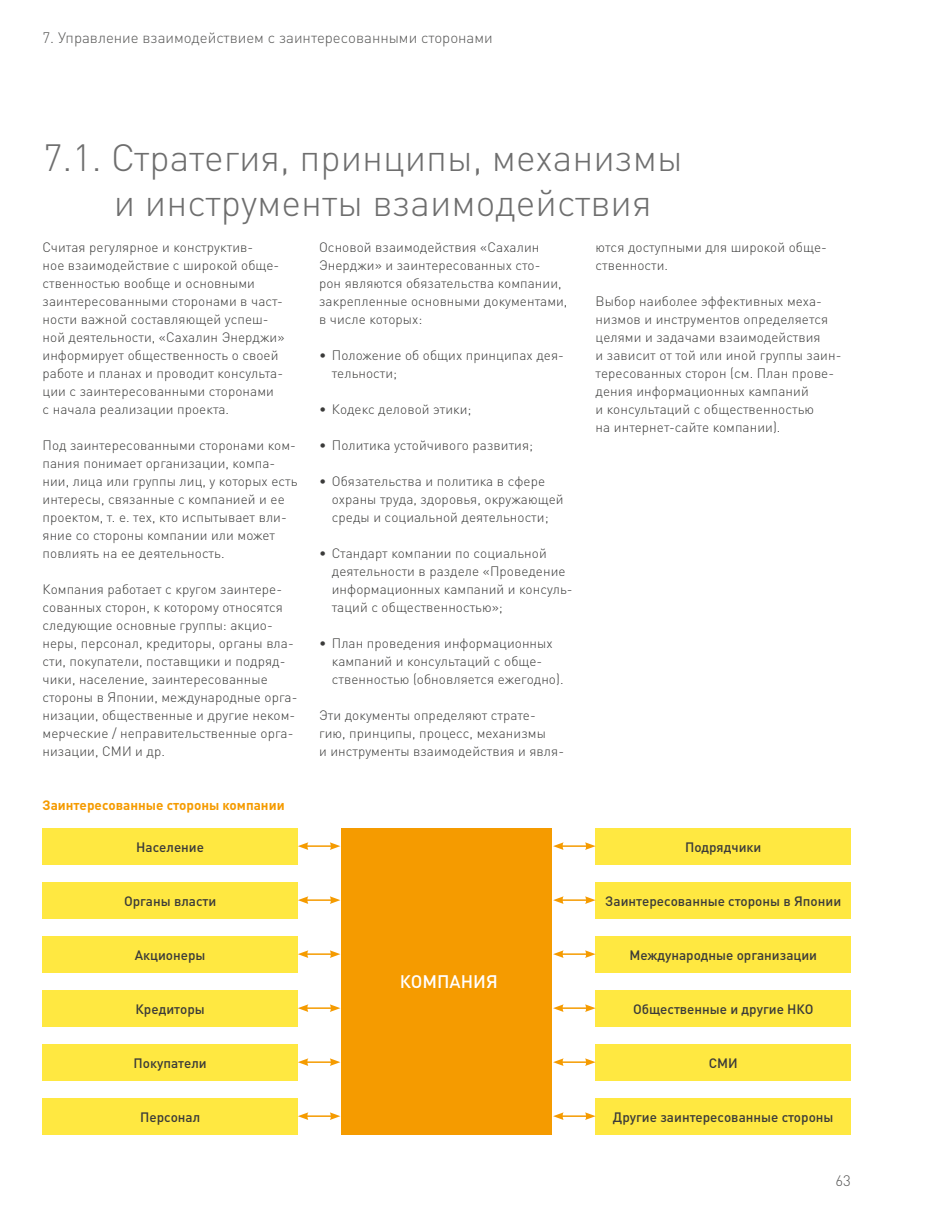
<style>
.page{position:relative;width:936px;height:1212px;background:#fff}
.page>*{position:absolute;margin:0;border:0;box-sizing:border-box;transform-origin:0 0}
.t1{font:300 37.5px/45px "DIN Cyr";color:#6e6e6e}
.t2{font:500 18px "DIN Cyr";color:#fff}
.t3{font:300 15px "DIN Cyr";color:#565655}
.Paragraph_Style_1{font:300 13.5px/18px "DIN Cyr";letter-spacing:.005em;color:#3a3a39}
.t4{font:500 13.5px "DIN Cyr";color:#3a3a39}
.t5{font:700 13.5px "DIN Cyr";color:#f59b00}
</style>
<div class="page">
<div style="left:341px;top:828px;width:211px;height:306px;background:#f59b00"></div>
<div style="left:43px;top:828px;width:255px;height:36px;background:#ffe841"></div>
<div style="left:595px;top:828px;width:255px;height:36px;background:#ffe841"></div>
<div style="left:43px;top:882px;width:255px;height:36px;background:#ffe841"></div>
<div style="left:595px;top:882px;width:255px;height:36px;background:#ffe841"></div>
<div style="left:43px;top:936px;width:255px;height:36px;background:#ffe841"></div>
<div style="left:595px;top:936px;width:255px;height:36px;background:#ffe841"></div>
<div style="left:43px;top:990px;width:255px;height:36px;background:#ffe841"></div>
<div style="left:595px;top:990px;width:255px;height:36px;background:#ffe841"></div>
<div style="left:43px;top:1044px;width:255px;height:36px;background:#ffe841"></div>
<div style="left:595px;top:1044px;width:255px;height:36px;background:#ffe841"></div>
<div style="left:43px;top:1098px;width:255px;height:36px;background:#ffe841"></div>
<div style="left:595px;top:1098px;width:255px;height:36px;background:#ffe841"></div>
<hr style="left:306px;top:845px;width:26px;height:2px;background:#f59b00">
<svg style="left:298px;top:842px;width:10px;height:8px"></svg>
<svg style="left:330px;top:842px;width:10px;height:8px"></svg>
<hr style="left:561px;top:845px;width:26px;height:2px;background:#f59b00">
<svg style="left:553px;top:842px;width:10px;height:8px"></svg>
<svg style="left:585px;top:842px;width:10px;height:8px"></svg>
<hr style="left:306px;top:953px;width:26px;height:2px;background:#f59b00">
<svg style="left:298px;top:950px;width:10px;height:8px"></svg>
<svg style="left:330px;top:950px;width:10px;height:8px"></svg>
<hr style="left:561px;top:953px;width:26px;height:2px;background:#f59b00">
<svg style="left:553px;top:950px;width:10px;height:8px"></svg>
<svg style="left:585px;top:950px;width:10px;height:8px"></svg>
<hr style="left:306px;top:1061px;width:26px;height:2px;background:#f59b00">
<svg style="left:298px;top:1058px;width:10px;height:8px"></svg>
<svg style="left:330px;top:1058px;width:10px;height:8px"></svg>
<hr style="left:561px;top:1061px;width:26px;height:2px;background:#f59b00">
<svg style="left:553px;top:1058px;width:10px;height:8px"></svg>
<svg style="left:585px;top:1058px;width:10px;height:8px"></svg>
<hr style="left:306px;top:899px;width:26px;height:2px;background:#f59b00">
<svg style="left:298px;top:896px;width:10px;height:8px"></svg>
<svg style="left:330px;top:896px;width:10px;height:8px"></svg>
<hr style="left:561px;top:899px;width:26px;height:2px;background:#f59b00">
<svg style="left:553px;top:896px;width:10px;height:8px"></svg>
<svg style="left:585px;top:896px;width:10px;height:8px"></svg>
<hr style="left:306px;top:1007px;width:26px;height:2px;background:#f59b00">
<svg style="left:298px;top:1004px;width:10px;height:8px"></svg>
<svg style="left:330px;top:1004px;width:10px;height:8px"></svg>
<hr style="left:561px;top:1007px;width:26px;height:2px;background:#f59b00">
<svg style="left:553px;top:1004px;width:10px;height:8px"></svg>
<svg style="left:585px;top:1004px;width:10px;height:8px"></svg>
<hr style="left:306px;top:1115px;width:26px;height:2px;background:#f59b00">
<svg style="left:298px;top:1112px;width:10px;height:8px"></svg>
<svg style="left:330px;top:1112px;width:10px;height:8px"></svg>
<hr style="left:561px;top:1115px;width:26px;height:2px;background:#f59b00">
<svg style="left:553px;top:1112px;width:10px;height:8px"></svg>
<svg style="left:585px;top:1112px;width:10px;height:8px"></svg>
<p class="t3" style="left:43px;top:27px;width:452px">7. Управление взаимодействием с заинтересованными сторонами</p>
<p class="t1" style="left:114px;top:133px;width:570px;text-indent:-71px">7.1. Стратегия, принципы, механизмы и инструменты взаимодействия</p>
<p class="Paragraph_Style_1" style="left:43px;top:238px;width:243px">Считая регулярное и конструктив-<br>ное взаимодействие с широкой обще&shy;ственностью вообще и основными заинтересованными сторонами в част&shy;ности важной составляющей успеш&shy;ной деятельности, «Сахалин Энерджи» информирует общественность о своей работе и планах и проводит консульта&shy;ции с заинтересованными сторонами<br>с начала реализации проекта.</p>
<p class="Paragraph_Style_1" style="left:43px;top:436px;width:256px">Под заинтересованными сторонами ком&shy;пания понимает организации, компа&shy;нии, лица или группы лиц, у которых есть интересы, связанные с компанией и ее проектом, т. е. тех, кто испытывает вли&shy;яние со стороны компании или может повлиять на ее деятельность.</p>
<p class="Paragraph_Style_1" style="left:43px;top:580px;width:256px">Компания работает с кругом заинтере&shy;сованных сторон, к которому относятся следующие основные группы: акцио&shy;неры, персонал, кредиторы, органы вла&shy;сти, покупатели, поставщики и подряд&shy;чики, население, заинтересованные стороны в Японии, международные орга&shy;низации, общественные и другие неком&shy;мерческие / неправительственные орга&shy;низации, СМИ и др.</p>
<p class="t5" style="left:43px;top:796px;width:243px">Заинтересованные стороны компании</p>
<p class="Paragraph_Style_1" style="left:319px;top:238px;width:250px">Основой взаимодействия «Сахалин<br>Энерджи» и заинтересованных сто-<br>рон являются обязательства компании, закрепленные основными документами, в числе которых:</p>
<p class="Paragraph_Style_1" style="left:332px;top:346px;width:233px;text-indent:-13px">• Положение об общих принципах дея&shy;тельности;</p>
<p class="Paragraph_Style_1" style="left:319px;top:400px;width:154px">• Кодекс деловой этики;</p>
<p class="Paragraph_Style_1" style="left:319px;top:436px;width:215px">• Политика устойчивого развития;</p>
<p class="Paragraph_Style_1" style="left:332px;top:472px;width:233px;text-indent:-13px">• Обязательства и политика в сфере охраны труда, здоровья, окружающей среды и социальной деятельности;</p>
<p class="Paragraph_Style_1" style="left:332px;top:544px;width:242px;text-indent:-13px">• Стандарт компании по социальной деятельности в разделе «Проведение информационных кампаний и консуль&shy;таций с общественностью»;</p>
<p class="Paragraph_Style_1" style="left:332px;top:634px;width:233px;text-indent:-13px">• План проведения информационных кампаний и консультаций с обще&shy;ственностью (обновляется ежегодно).</p>
<p class="Paragraph_Style_1" style="left:319px;top:706px;width:246px">Эти документы определяют страте&shy;гию, принципы, процесс, механизмы<br>и инструменты взаимодействия и явля-</p>
<p class="Paragraph_Style_1" style="left:595px;top:238px;width:233px">ются доступными для широкой обще&shy;ственности.</p>
<p class="Paragraph_Style_1" style="left:595px;top:292px;width:247px">Выбор наиболее эффективных меха&shy;низмов и инструментов определяется целями и задачами взаимодействия<br>и зависит от той или иной группы заин&shy;тересованных сторон (см. План прове&shy;дения информационных кампаний<br>и консультаций с общественностью<br>на интернет-сайте компании).</p>
<p class="t4" style="left:136px;top:838px;width:69px">Население</p>
<p class="t4" style="left:685px;top:837px;width:78px">Подрядчики</p>
<p class="t4" style="left:124px;top:891px;width:94px">Органы власти</p>
<p class="t4" style="left:605px;top:891px;width:237px">Заинтересованные стороны в Японии</p>
<p class="t4" style="left:135px;top:945px;width:72px">Акционеры</p>
<p class="t4" style="left:629px;top:945px;width:189px">Международные организации</p>
<p class="t2" style="left:400px;top:970px;width:99px">КОМПАНИЯ</p>
<p class="t4" style="left:135px;top:999px;width:71px">Кредиторы</p>
<p class="t4" style="left:633px;top:999px;width:182px">Общественные и другие НКО</p>
<p class="t4" style="left:134px;top:1053px;width:75px">Покупатели</p>
<p class="t4" style="left:708px;top:1053px;width:31px">СМИ</p>
<p class="t4" style="left:140px;top:1107px;width:62px">Персонал</p>
<p class="t4" style="left:613px;top:1107px;width:222px">Другие заинтересованные стороны</p>
<p class="t3" style="left:835px;top:1170px;width:17px">63</p>
</div>
